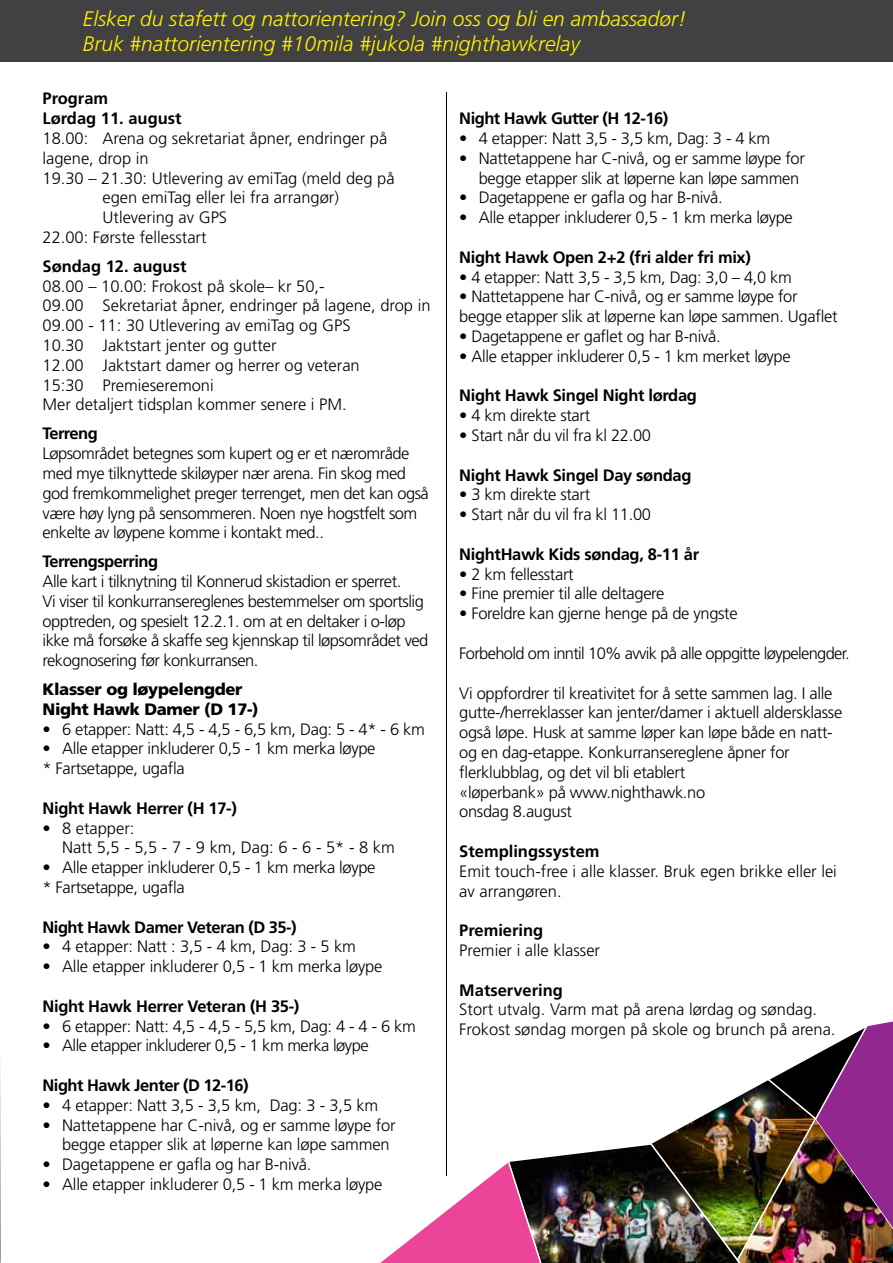
<style>
.page{position:relative;width:893px;height:1263px;background:#fff}
.page>*{position:absolute;margin:0;border:0;box-sizing:border-box;transform-origin:0 0}
.t1{font:italic 300 21px/25.2px "Frutiger LT Std";color:#fff200}
.t2{font:300 16.5px/19.8px "Frutiger LT Std";letter-spacing:-.02em;color:#000}
.t3{font:300 16.5px/19.8px "Frutiger LT Std";color:#000}
.t4{font:700 16.5px "Frutiger LT Std";letter-spacing:-.02em;color:#000}
.t5{font:700 16.5px/19.8px "Frutiger LT Std";color:#000}
.t6{font:300 16.5px "Frutiger LT Std";letter-spacing:-.04em;color:#000}
.t7{font:900 16.5px/19.8px "Frutiger LT Std";letter-spacing:-.02em;color:#000}
</style>
<div class="page">
<img style="left:0;top:1067px;width:1px;height:196px">
<hr style="left:446px;top:92px;width:1px;height:1084px;background:#000">
<img style="left:380px;top:1021px;width:513px;height:242px">
<div style="left:0;top:0;width:893px;height:62px;background:#414042"></div>
<p class="t1" style="left:83px;top:6px;width:605px">Elsker du stafett og nattorientering? Join oss og bli en ambassadør!<br>Bruk #nattorientering #10mila #jukola #nighthawkrelay</p>
<p class="t5" style="left:43px;top:89px;width:141px">Program<br>Lørdag 11. august</p>
<p class="t3" style="left:43px;top:129px;width:346px">18.00: Arena og sekretariat åpner, endringer på</p>
<p class="t3" style="left:43px;top:149px;width:108px">lagene, drop in</p>
<p class="t3" style="left:43px;top:168px;width:354px">19.30 – 21.30: Utlevering av emiTag (meld deg på</p>
<p class="t3" style="left:103px;top:188px;width:238px">egen emiTag eller lei fra arrangør)</p>
<p class="t3" style="left:103px;top:208px;width:126px">Utlevering av GPS</p>
<p class="t3" style="left:43px;top:228px;width:166px">22.00: Første fellesstart</p>
<p class="t5" style="left:43px;top:256px;width:145px">Søndag 12. august</p>
<p class="t3" style="left:43px;top:276px;width:389px">08.00 – 10.00: Frokost på skole– kr 50,-<br>09.00 Sekretariat åpner, endringer på lagene, drop in 09.00 - 11: 30 Utlevering av emiTag og GPS<br>10.30 Jaktstart jenter og gutter<br>12.00 Jaktstart damer og herrer og veteran<br>15:30 Premieseremoni<br>Mer detaljert tidsplan kommer senere i PM.</p>
<p class="t4" style="left:43px;top:424px;width:57px">Terreng</p>
<p class="t2" style="left:43px;top:444px;width:388px">Løpsområdet betegnes som kupert og er et nærområde med mye tilknyttede skiløyper nær arena. Fin skog med god fremkommelighet preger terrenget, men det kan også være høy lyng på sensommeren. Noen nye hogstfelt som enkelte av løypene komme i kontakt med..</p>
<p class="t4" style="left:43px;top:552px;width:117px">Terrengsperring</p>
<p class="t2" style="left:43px;top:571px;width:387px">Alle kart i tilknytning til Konnerud skistadion er sperret.<br>Vi viser til konkurransereglenes bestemmelser om sportslig opptreden, og spesielt 12.2.1. om at en deltaker i o-løp ikke må forsøke å skaffe seg kjennskap til løpsområdet ved rekognosering før konkurransen.</p>
<p class="t7" style="left:43px;top:679px;width:218px">Klasser og løypelengder<br>Night Hawk Damer (D 17-)</p>
<p class="t2" style="left:43px;top:719px;width:384px">• 6 etapper: Natt: 4,5 - 4,5 - 6,5 km, Dag: 5 - 4* - 6 km</p>
<p class="t2" style="left:43px;top:739px;width:334px">• Alle etapper inkluderer 0,5 - 1 km merka løype * Fartsetappe, ugafla</p>
<p class="t4" style="left:43px;top:798px;width:196px">Night Hawk Herrer (H 17-)</p>
<p class="t3" style="left:62px;top:818px;width:334px;text-indent:-20px">• 8 etapper:<br>Natt 5,5 - 5,5 - 7 - 9 km, Dag: 6 - 6 - 5* - 8 km</p>
<p class="t2" style="left:43px;top:858px;width:334px">• Alle etapper inkluderer 0,5 - 1 km merka løype * Fartsetappe, ugafla</p>
<p class="t4" style="left:43px;top:917px;width:256px">Night Hawk Damer Veteran (D 35-)</p>
<p class="t2" style="left:43px;top:937px;width:315px">• 4 etapper: Natt : 3,5 - 4 km, Dag: 3 - 5 km</p>
<p class="t2" style="left:43px;top:957px;width:341px">• Alle etapper inkluderer 0,5 - 1 km merka løype</p>
<p class="t4" style="left:43px;top:996px;width:258px">Night Hawk Herrer Veteran (H 35-)</p>
<p class="t2" style="left:43px;top:1016px;width:375px">• 6 etapper: Natt: 4,5 - 4,5 - 5,5 km, Dag: 4 - 4 - 6 km</p>
<p class="t2" style="left:43px;top:1036px;width:328px">• Alle etapper inkluderer 0,5 - 1 km merka løype</p>
<p class="t4" style="left:43px;top:1075px;width:208px">Night Hawk Jenter (D 12-16)</p>
<p class="t2" style="left:43px;top:1095px;width:337px">• 4 etapper: Natt 3,5 - 3,5 km, Dag: 3 - 3,5 km</p>
<p class="t2" style="left:62px;top:1115px;width:335px;text-indent:-20px">• Nattetappene har C-nivå, og er samme løype for begge etapper slik at løperne kan løpe sammen</p>
<p class="t2" style="left:43px;top:1155px;width:270px">• Dagetappene er gafla og har B-nivå.</p>
<p class="t2" style="left:43px;top:1174px;width:341px">• Alle etapper inkluderer 0,5 - 1 km merka løype</p>
<p class="t4" style="left:459px;top:109px;width:211px">Night Hawk Gutter (H 12-16)</p>
<p class="t2" style="left:459px;top:129px;width:312px">• 4 etapper: Natt 3,5 - 3,5 km, Dag: 3 - 4 km</p>
<p class="t2" style="left:479px;top:148px;width:328px;text-indent:-20px">• Nattetappene har C-nivå, og er samme løype for begge etapper slik at løperne kan løpe sammen</p>
<p class="t2" style="left:459px;top:188px;width:265px">• Dagetappene er gafla og har B-nivå.</p>
<p class="t2" style="left:459px;top:208px;width:335px">• Alle etapper inkluderer 0,5 - 1 km merka løype</p>
<p class="t4" style="left:459px;top:247px;width:293px">Night Hawk Open 2+2 (fri alder fri mix)</p>
<p class="t2" style="left:459px;top:267px;width:334px">• 4 etapper: Natt 3,5 - 3,5 km, Dag: 3,0 – 4,0 km</p>
<p class="t2" style="left:459px;top:287px;width:380px">• Nattetappene har C-nivå, og er samme løype for begge etapper slik at løperne kan løpe sammen. Ugaflet</p>
<p class="t2" style="left:459px;top:327px;width:263px">• Dagetappene er gaflet og har B-nivå.</p>
<p class="t2" style="left:459px;top:346px;width:333px">• Alle etapper inkluderer 0,5 - 1 km merket løype</p>
<p class="t4" style="left:459px;top:386px;width:239px">Night Hawk Singel Night lørdag</p>
<p class="t2" style="left:459px;top:406px;width:132px">• 4 km direkte start</p>
<p class="t2" style="left:459px;top:426px;width:193px">• Start når du vil fra kl 22.00</p>
<p class="t4" style="left:459px;top:465px;width:234px">Night Hawk Singel Day søndag</p>
<p class="t2" style="left:459px;top:485px;width:132px">• 3 km direkte start</p>
<p class="t2" style="left:459px;top:505px;width:193px">• Start når du vil fra kl 11.00</p>
<p class="t4" style="left:459px;top:544px;width:241px">NightHawk Kids søndag, 8-11 år</p>
<p class="t2" style="left:459px;top:564px;width:116px">• 2 km fellesstart</p>
<p class="t2" style="left:459px;top:584px;width:207px">• Fine premier til alle deltagere</p>
<p class="t2" style="left:459px;top:604px;width:280px">• Foreldre kan gjerne henge på de yngste</p>
<p class="t6" style="left:459px;top:644px;width:392px">Forbehold om inntil 10% avvik på alle oppgitte løypelengder.</p>
<p class="t2" style="left:459px;top:683px;width:384px">Vi oppfordrer til kreativitet for å sette sammen lag. I alle gutte-/herreklasser kan jenter/damer i aktuell aldersklasse også løpe. Husk at samme løper kan løpe både en natt&shy;og en dag-etappe. Konkurransereglene åpner for flerklubblag, og det vil bli etablert<br>«løperbank» på www.nighthawk.no<br>onsdag 8.august</p>
<p class="t5" style="left:459px;top:841px;width:142px">Stemplingssystem</p>
<p class="t3" style="left:459px;top:861px;width:379px">Emit touch-free i alle klasser. Bruk egen brikke eller lei av arrangøren.</p>
<p class="t5" style="left:459px;top:920px;width:86px">Premiering</p>
<p class="t3" style="left:459px;top:940px;width:142px">Premier i alle klasser</p>
<p class="t5" style="left:459px;top:980px;width:105px">Matservering</p>
<p class="t3" style="left:459px;top:1000px;width:378px">Stort utvalg. Varm mat på arena lørdag og søndag.<br>Frokost søndag morgen på skole og brunch på arena.</p>
</div>
